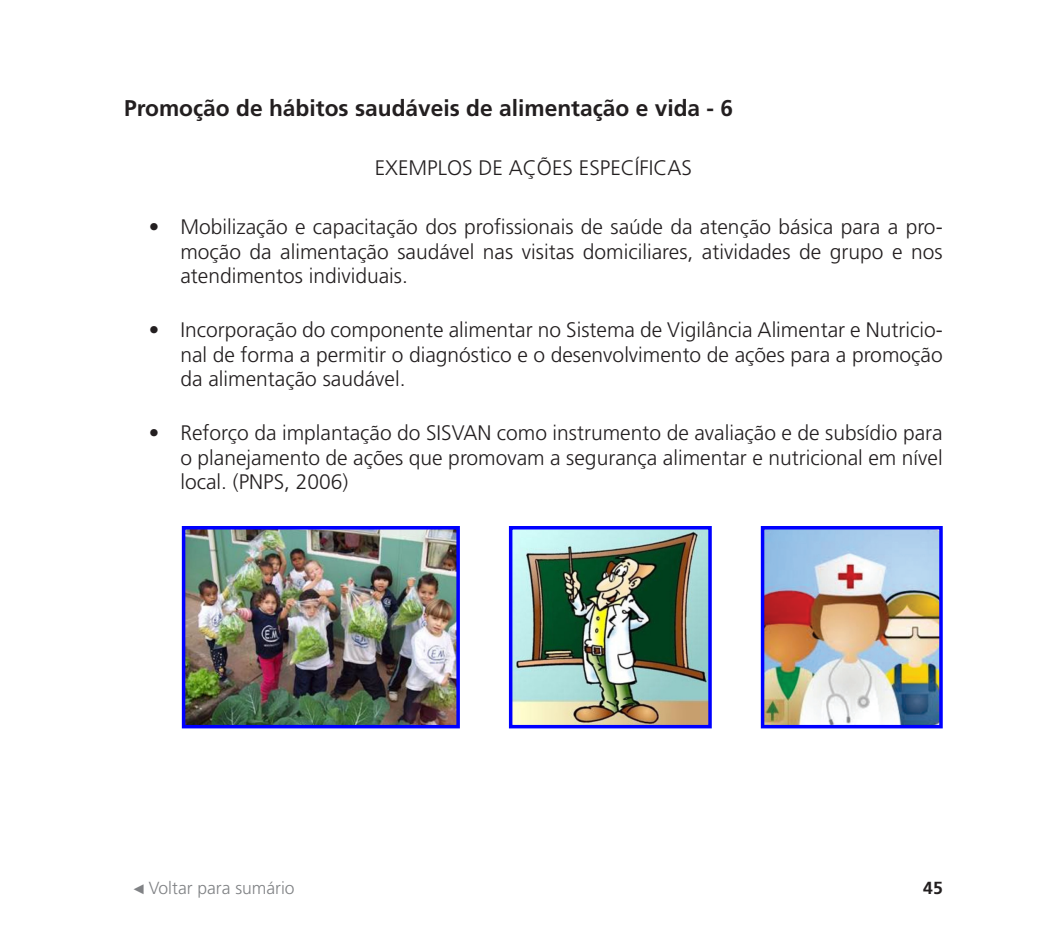
<style>
.page{position:relative;width:1042px;height:943px;background:#fff}
.page>*{position:absolute;margin:0;border:0;box-sizing:border-box;transform-origin:0 0}
.sub{font:700 22.75px "Frutiger LT Std";color:#231f20}
.txt{font:300 21px/24.5px "Frutiger LT Std";color:#231f20;text-align:justify}
.t1{font:300 17.5px "Frutiger LT Std";color:#808285}
.t2{font:700 17.5px "Frutiger LT Std";color:#231f20}
.s1{font-family:"Arial Narrow";font-weight:400;font-size:14px}
</style>
<div class="page">
<img style="left:187px;top:531px;width:268px;height:192px">
<div style="left:182px;top:526px;width:278px;height:202px;border:4px solid #00f"></div>
<img style="left:514px;top:531px;width:193px;height:192px">
<div style="left:509px;top:526px;width:203px;height:202px;border:4px solid #00f"></div>
<img style="left:766px;top:531px;width:172px;height:192px">
<div style="left:761px;top:526px;width:182px;height:202px;border:4px solid #00f"></div>
<p class="sub" style="left:124px;top:95px;width:610px">Promoção de hábitos saudáveis de alimentação e vida - 6</p>
<p class="txt" style="left:375px;top:156px;width:319px">EXEMPLOS DE AÇÕES ESPECÍFICAS</p>
<p class="txt" style="left:180px;top:215px;width:764px;text-indent:-32px">• Mobilização e capacitação dos profissionais de saúde da atenção básica para a pro&shy;moção da alimentação saudável nas visitas domiciliares, atividades de grupo e nos atendimentos individuais.</p>
<p class="txt" style="left:180px;top:318px;width:764px;text-indent:-32px">• Incorporação do componente alimentar no Sistema de Vigilância Alimentar e Nutricio&shy;nal de forma a permitir o diagnóstico e o desenvolvimento de ações para a promoção da alimentação saudável.</p>
<p class="txt" style="left:180px;top:421px;width:764px;text-indent:-32px">• Reforço da implantação do SISVAN como instrumento de avaliação e de subsídio para o planejamento de ações que promovam a segurança alimentar e nutricional em nível local. (PNPS, 2006)</p>
<p class="t1" style="left:132px;top:878px;width:164px"><span class="s1">◄</span> Voltar para sumário</p>
<p class="t2" style="left:923px;top:877px;width:21px">45</p>
</div>
